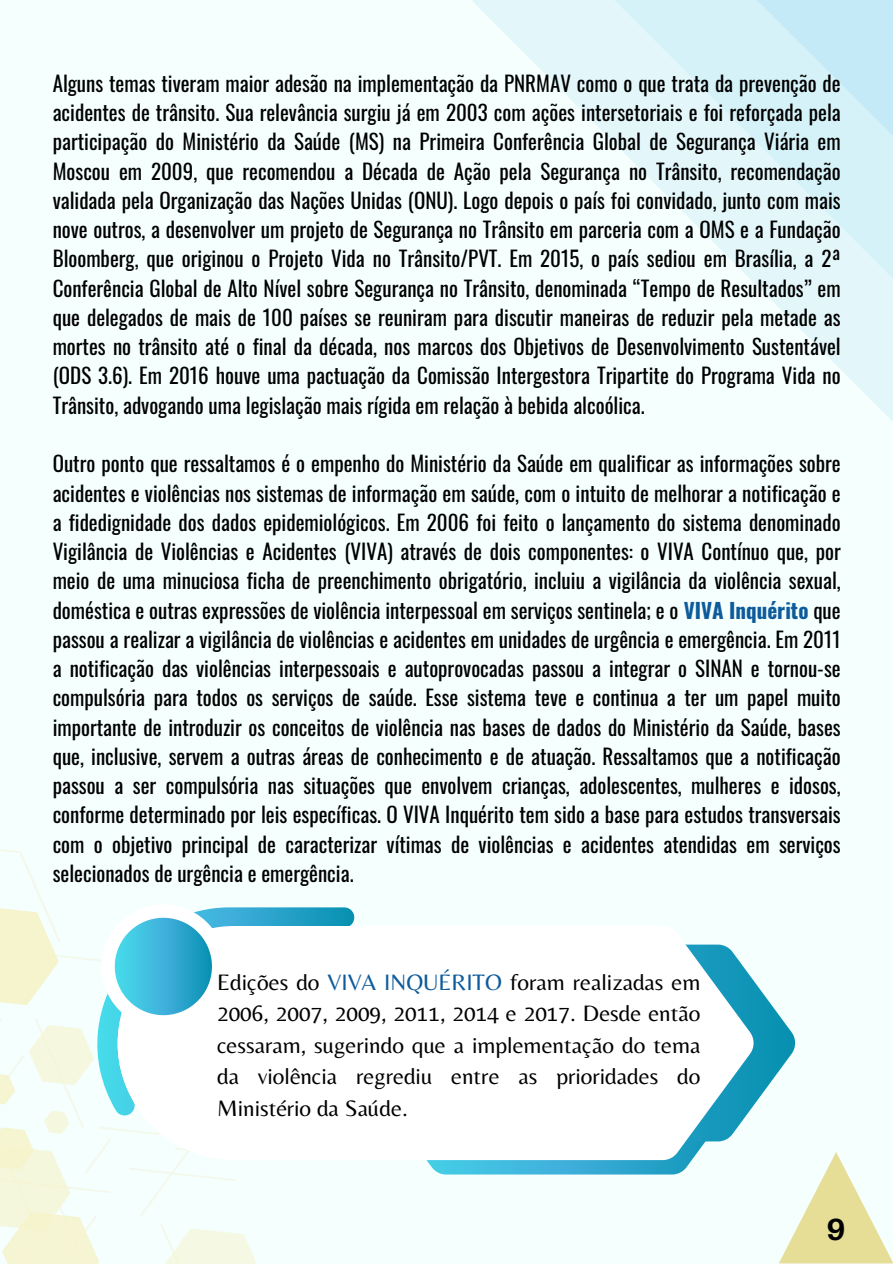
<style>
.page{position:relative;width:893px;height:1264px;background:#fff}
.page>*{position:absolute;margin:0;border:0;box-sizing:border-box;transform-origin:0 0}
.t1{font:700 30.6px "Aileron";color:#000}
.t2{font:23.25px/31.5px "Belleza";color:#000;text-align:justify}
.t3{font:21px/29.2px "Oswald";color:#000;text-align:justify}
.s1{font-weight:700;color:#0e5b9b}
.s2{color:#0e5b9b}
</style>
<div class="page">
<div style="left:0;top:0;width:892px;height:1263px;background:#f4fffe"></div>
<svg style="left:473px;top:0;width:419px;height:420px"></svg>
<svg style="left:614px;top:0;width:278px;height:287px;fill:#e3f7fb"></svg>
<svg style="left:756px;top:0;width:136px;height:144px;background:#cdeef8"></svg>
<svg style="left:270px;top:907px;width:84px;height:19px;background:#229ec1"></svg>
<svg style="left:426px;top:1160px;width:266px;height:14px;background:#41b5d9"></svg>
<svg style="left:753px;top:980px;width:42px;height:126px;fill:#0e94b6"></svg>
<svg style="left:270px;top:926px;width:483px;height:234px;fill:#fff"></svg>
<svg style="left:0;top:849px;width:270px;height:414px"></svg>
<svg style="left:779px;top:1152px;width:113px;height:111px"></svg>
<p class="t3" style="left:53px;top:68px;width:789px">Alguns temas tiveram maior adesão na implementação da PNRMAV como o que trata da prevenção de acidentes de trânsito. Sua relevância surgiu já em 2003 com ações intersetoriais e foi reforçada pela participação do Ministério da Saúde (MS) na Primeira Conferência Global de Segurança Viária em Moscou em 2009, que recomendou a Década de Ação pela Segurança no Trânsito, recomendação validada pela Organização das Nações Unidas (ONU). Logo depois o país foi convidado, junto com mais nove outros, a desenvolver um projeto de Segurança no Trânsito em parceria com a OMS e a Fundação Bloomberg, que originou o Projeto Vida no Trânsito/PVT. Em 2015, o país sediou em Brasília, a 2ª Conferência Global de Alto Nível sobre Segurança no Trânsito, denominada “Tempo de Resultados” em que delegados de mais de 100 países se reuniram para discutir maneiras de reduzir pela metade as mortes no trânsito até o final da década, nos marcos dos Objetivos de Desenvolvimento Sustentável (ODS 3.6). Em 2016 houve uma pactuação da Comissão Intergestora Tripartite do Programa Vida no Trânsito, advogando uma legislação mais rígida em relação à bebida alcoólica.</p>
<p class="t3" style="left:53px;top:448px;width:789px">Outro ponto que ressaltamos é o empenho do Ministério da Saúde em qualificar as informações sobre acidentes e violências nos sistemas de informação em saúde, com o intuito de melhorar a notificação e a fidedignidade dos dados epidemiológicos. Em 2006 foi feito o lançamento do sistema denominado Vigilância de Violências e Acidentes (VIVA) através de dois componentes: o VIVA Contínuo que, por meio de uma minuciosa ficha de preenchimento obrigatório, incluiu a vigilância da violência sexual, doméstica e outras expressões de violência interpessoal em serviços sentinela; e o <span class="s1">VIVA Inquérito</span> que passou a realizar a vigilância de violências e acidentes em unidades de urgência e emergência. Em 2011 a notificação das violências interpessoais e autoprovocadas passou a integrar o SINAN e tornou-se compulsória para todos os serviços de saúde. Esse sistema teve e continua a ter um papel muito importante de introduzir os conceitos de violência nas bases de dados do Ministério da Saúde, bases que, inclusive, servem a outras áreas de conhecimento e de atuação. Ressaltamos que a notificação passou a ser compulsória nas situações que envolvem crianças, adolescentes, mulheres e idosos, conforme determinado por leis específicas. O VIVA Inquérito tem sido a base para estudos transversais com o objetivo principal de caracterizar vítimas de violências e acidentes atendidas em serviços selecionados de urgência e emergência.</p>
<p class="t2" style="left:217px;top:965px;width:485px">Edições do <span class="s2">VIVA INQUÉRITO</span> foram realizadas em 2006, 2007, 2009, 2011, 2014 e 2017. Desde então cessaram, sugerindo que a implementação do tema da violência regrediu entre as prioridades do Ministério da Saúde.</p>
<p class="t1" style="left:826px;top:1209px;width:21px">9</p>
</div>
